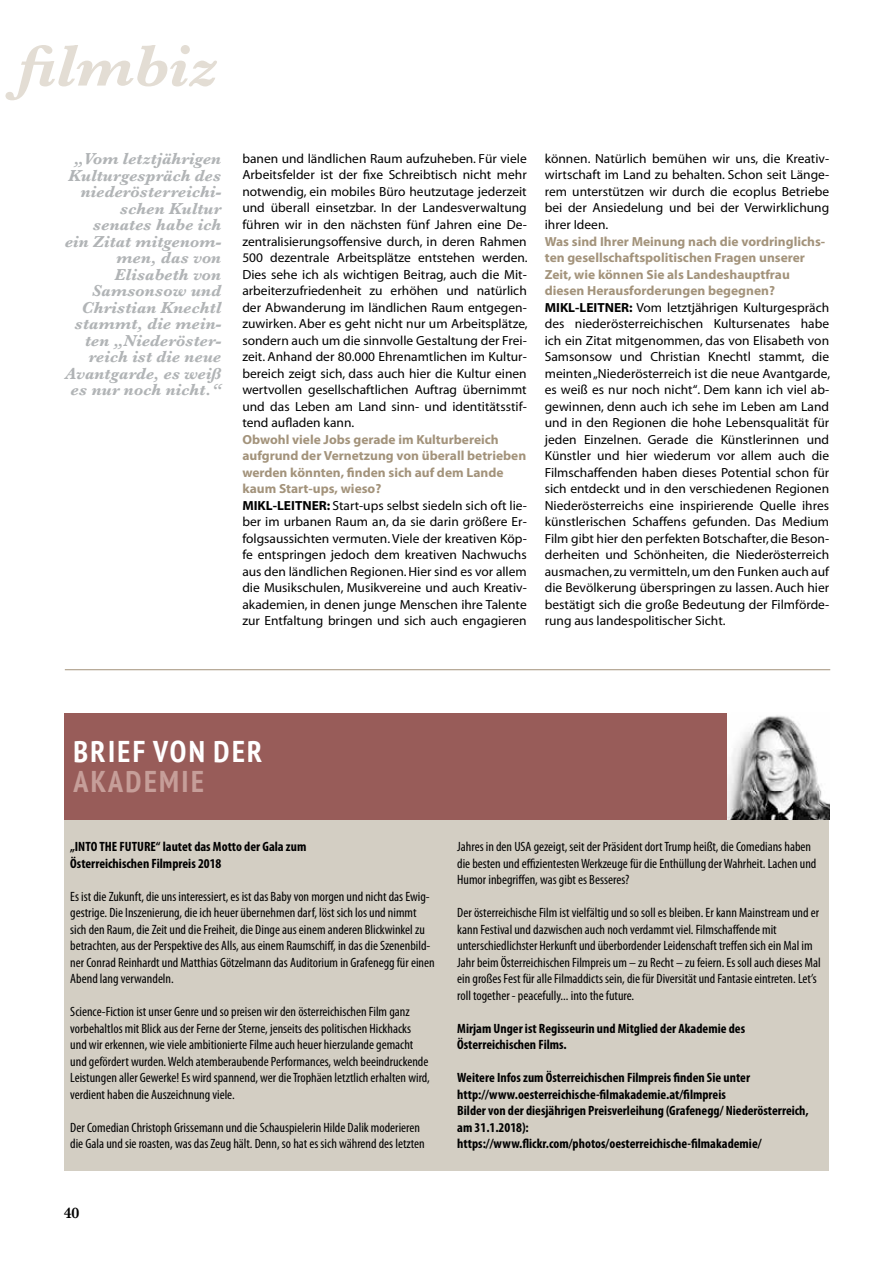
<style>
.page{position:relative;width:893px;height:1263px;background:#fff}
.page>*{position:absolute;margin:0;border:0;box-sizing:border-box;transform-origin:0 0}
.t1{font:italic 700 60px "Baskerville";color:#e3ddd4}
.t2{font:700 condensed 30px "PT Sans";letter-spacing:.08em;color:#fff}
.t3{font:700 condensed 30px "PT Sans";letter-spacing:.08em;color:#c69e99}
.t4{font:italic 700 16.5px/16.5px "Baskerville";color:#b1b4b6;text-align:right}
.t5{font:600 15.75px "Baskerville";color:#000}
.t6{font:condensed 13.5px/16.5px "Myriad Pro";color:#000}
.t7{font:700 condensed 13.5px/16.5px "Myriad Pro";color:#000}
.t8{font:13.2px/16.5px "Myriad MM 400 600";color:#000;text-align:justify}
.t9{font:700 13.2px/16.5px "Myriad Pro";color:#a3937b}
.s1{font-family:"Myriad MM 700 600"}
</style>
<div class="page">
<div style="left:64px;top:819px;width:765px;height:351px;background:#d3cec3"></div>
<div style="left:64px;top:713px;width:684px;height:106px;background:#985c59"></div>
<img style="left:728px;top:713px;width:101px;height:106px">
<hr style="left:65px;top:669px;width:765px;height:1px;background:#a3937b">
<h1 class="t1" style="left:17px;top:24px;width:202px">filmbiz</h1>
<p class="t4" style="left:65px;top:151px;width:158px">„Vom letztjährigen<br>Kulturgespräch des niederösterreichi&shy;schen Kultur senates habe ich<br>ein Zitat mitgenom&shy;men, das von<br>Elisabeth von<br>Samsonsow und<br>Christian Knechtl stammt, die mein&shy;ten „Niederöster&shy;reich ist die neue<br>Avantgarde, es weiß es nur noch nicht.“</p>
<p class="t8" style="left:242px;top:151px;width:287px">banen und ländlichen Raum aufzuheben. Für viele Arbeitsfelder ist der fixe Schreibtisch nicht mehr notwendig, ein mobiles Büro heutzutage jederzeit und überall einsetzbar. In der Landesverwaltung führen wir in den nächsten fünf Jahren eine De&shy;zentralisierungsoffensive durch, in deren Rahmen 500 dezentrale Arbeitsplätze entstehen werden.<br>Dies sehe ich als wichtigen Beitrag, auch die Mit&shy;arbeiterzufriedenheit zu erhöhen und natürlich der Abwanderung im ländlichen Raum entgegen&shy;zuwirken. Aber es geht nicht nur um Arbeitsplätze, sondern auch um die sinnvolle Gestaltung der Frei&shy;zeit. Anhand der 80.000 Ehrenamtlichen im Kultur&shy;bereich zeigt sich, dass auch hier die Kultur einen wertvollen gesellschaftlichen Auftrag übernimmt und das Leben am Land sinn- und identitätsstif&shy;tend aufladen kann.</p>
<p class="t9" style="left:242px;top:430px;width:285px">Obwohl viele Jobs gerade im Kulturbereich aufgrund der Vernetzung von überall betrieben werden könnten, finden sich auf dem Lande kaum Start-ups, wieso?</p>
<p class="t8" style="left:242px;top:497px;width:286px"><span class="s1">MIKL-LEITNER:</span> Start-ups selbst siedeln sich oft lie&shy;ber im urbanen Raum an, da sie darin größere Er&shy;folgsaussichten vermuten. Viele der kreativen Köp&shy;fe entspringen jedoch dem kreativen Nachwuchs aus den ländlichen Regionen. Hier sind es vor allem die Musikschulen, Musikvereine und auch Kreativ&shy;akademien, in denen junge Menschen ihre Talente zur Entfaltung bringen und sich auch engagieren</p>
<p class="t8" style="left:545px;top:151px;width:286px">können. Natürlich bemühen wir uns, die Kreativ&shy;wirtschaft im Land zu behalten. Schon seit Länge&shy;rem unterstützen wir durch die ecoplus Betriebe bei der Ansiedelung und bei der Verwirklichung ihrer Ideen.</p>
<p class="t9" style="left:545px;top:232px;width:282px">Was sind Ihrer Meinung nach die vordringlichs&shy;ten gesellschaftspolitischen Fragen unserer Zeit, wie können Sie als Landeshauptfrau diesen Herausforderungen begegnen?</p>
<p class="t8" style="left:545px;top:299px;width:287px"><span class="s1">MIKL-LEITNER:</span> Vom letztjährigen Kulturgespräch des niederösterreichischen Kultursenates habe ich ein Zitat mitgenommen, das von Elisabeth von Samsonsow und Christian Knechtl stammt, die meinten „Niederösterreich ist die neue Avantgarde, es weiß es nur noch nicht“. Dem kann ich viel ab&shy;gewinnen, denn auch ich sehe im Leben am Land und in den Regionen die hohe Lebensqualität für jeden Einzelnen. Gerade die Künstlerinnen und Künstler und hier wiederum vor allem auch die Filmschaffenden haben dieses Potential schon für sich entdeckt und in den verschiedenen Regionen Niederösterreichs eine inspirierende Quelle ihres künstlerischen Schaffens gefunden. Das Medium Film gibt hier den perfekten Botschafter, die Beson&shy;derheiten und Schönheiten, die Niederösterreich ausmachen, zu vermitteln, um den Funken auch auf die Bevölkerung überspringen zu lassen. Auch hier bestätigt sich die große Bedeutung der Filmförde&shy;rung aus landespolitischer Sicht.</p>
<h2 class="t2" style="left:73px;top:732px;width:190px">BRIEF VON DER</h2>
<h2 class="t3" style="left:73px;top:762px;width:132px">AKADEMIE</h2>
<p class="t7" style="left:70px;top:838px;width:238px">„INTO THE FUTURE“ lautet das Motto der Gala zum<br>Österreichischen Filmpreis 2018</p>
<p class="t6" style="left:70px;top:888px;width:366px">Es ist die Zukunft, die uns interessiert, es ist das Baby von morgen und nicht das Ewig&shy;gestrige. Die Inszenierung, die ich heuer übernehmen darf, löst sich los und nimmt sich den Raum, die Zeit und die Freiheit, die Dinge aus einem anderen Blickwinkel zu betrachten, aus der Perspektive des Alls, aus einem Raumschiff, in das die Szenenbild&shy;ner Conrad Reinhardt und Matthias Götzelmann das Auditorium in Grafenegg für einen Abend lang verwandeln.</p>
<p class="t6" style="left:70px;top:1004px;width:361px">Science-Fiction ist unser Genre und so preisen wir den österreichischen Film ganz vorbehaltlos mit Blick aus der Ferne der Sterne, jenseits des politischen Hickhacks und wir erkennen, wie viele ambitionierte Filme auch heuer hierzulande gemacht und gefördert wurden. Welch atemberaubende Performances, welch beeindruckende Leistungen aller Gewerke! Es wird spannend, wer die Trophäen letztlich erhalten wird, verdient haben die Auszeichnung viele.</p>
<p class="t6" style="left:70px;top:1119px;width:356px">Der Comedian Christoph Grissemann und die Schauspielerin Hilde Dalik moderieren die Gala und sie roasten, was das Zeug hält. Denn, so hat es sich während des letzten</p>
<p class="t5" style="left:64px;top:1201px;width:17px">40</p>
<p class="t6" style="left:457px;top:839px;width:361px">Jahres in den USA gezeigt, seit der Präsident dort Trump heißt, die Comedians haben die besten und effizientesten Werkzeuge für die Enthüllung der Wahrheit. Lachen und<br>Humor inbegriffen, was gibt es Besseres?</p>
<p class="t6" style="left:457px;top:905px;width:365px">Der österreichische Film ist vielfältig und so soll es bleiben. Er kann Mainstream und er kann Festival und dazwischen auch noch verdammt viel. Filmschaffende mit unterschiedlichster Herkunft und überbordender Leidenschaft treffen sich ein Mal im Jahr beim Österreichischen Filmpreis um – zu Recht – zu feiern. Es soll auch dieses Mal ein großes Fest für alle Filmaddicts sein, die für Diversität und Fantasie eintreten. Let’s roll together - peacefully... into the future.</p>
<p class="t7" style="left:457px;top:1020px;width:289px">Mirjam Unger ist Regisseurin und Mitglied der Akademie des<br>Österreichischen Films.</p>
<p class="t7" style="left:457px;top:1069px;width:353px">Weitere Infos zum Österreichischen Filmpreis finden Sie unter http://www.oesterreichische-filmakademie.at/filmpreis<br>Bilder von der diesjährigen Preisverleihung (Grafenegg/ Niederösterreich, am 31.1.2018): https://www.flickr.com/photos/oesterreichische-filmakademie/</p>
</div>
